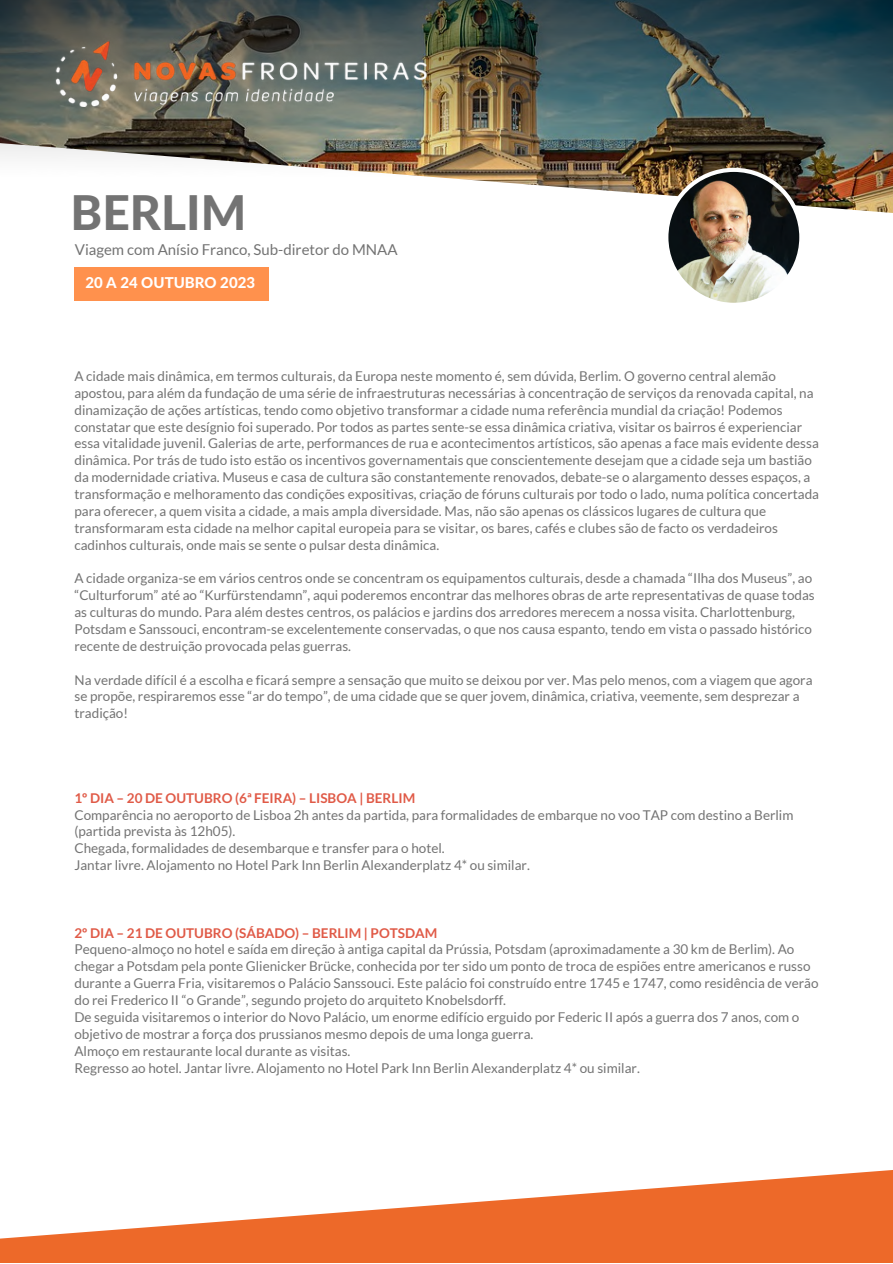
<style>
.page{position:relative;width:893px;height:1264px;background:#fff}
.page>*{position:absolute;margin:0;border:0;box-sizing:border-box;transform-origin:0 0}
.t1{font:800 48px "Lato Latin";color:#737373}
.t2{font:15px "Lato";color:#737373}
.t3{font:800 15px "Lato Latin";color:#fff}
.t4{font:13.5px/16.8px "Lato";color:#737373}
.t5{font:700 13.5px "Lato";color:#e05a47}
</style>
<div class="page">
<svg style="left:0;top:1170px;width:892px;height:92px;fill:#ed6929"></svg>
<img style="left:666px;top:176px;width:135px;height:127px">
<img style="left:0;top:0;width:892px;height:176px">
<div style="left:74px;top:267px;width:195px;height:33px;background:#ff914d"></div>
<p class="t1" style="left:71px;top:192px;width:177px">BERLIM</p>
<p class="t2" style="left:75px;top:240px;width:324px">Viagem com Anísio Franco, Sub-diretor do MNAA</p>
<p class="t3" style="left:85px;top:276px;width:171px">20 A 24 OUTUBRO 2023</p>
<p class="t4" style="left:74px;top:367px;width:746px">A cidade mais dinâmica, em termos culturais, da Europa neste momento é, sem dúvida, Berlim. O governo central alemão apostou, para além da fundação de uma série de infraestruturas necessárias à concentração de serviços da renovada capital, na dinamização de ações artísticas, tendo como objetivo transformar a cidade numa referência mundial da criação! Podemos constatar que este desígnio foi superado. Por todos as partes sente-se essa dinâmica criativa, visitar os bairros é experienciar essa vitalidade juvenil. Galerias de arte, performances de rua e acontecimentos artísticos, são apenas a face mais evidente dessa dinâmica. Por trás de tudo isto estão os incentivos governamentais que conscientemente desejam que a cidade seja um bastião da modernidade criativa. Museus e casa de cultura são constantemente renovados, debate-se o alargamento desses espaços, a transformação e melhoramento das condições expositivas, criação de fóruns culturais por todo o lado, numa política concertada para oferecer, a quem visita a cidade, a mais ampla diversidade. Mas, não são apenas os clássicos lugares de cultura que transformaram esta cidade na melhor capital europeia para se visitar, os bares, cafés e clubes são de facto os verdadeiros cadinhos culturais, onde mais se sente o pulsar desta dinâmica.</p>
<p class="t4" style="left:74px;top:569px;width:741px">A cidade organiza-se em vários centros onde se concentram os equipamentos culturais, desde a chamada “Ilha dos Museus”, ao “Culturforum” até ao “Kurfürstendamn”, aqui poderemos encontrar das melhores obras de arte representativas de quase todas as culturas do mundo. Para além destes centros, os palácios e jardins dos arredores merecem a nossa visita. Charlottenburg, Potsdam e Sanssouci, encontram-se excelentemente conservadas, o que nos causa espanto, tendo em vista o passado histórico recente de destruição provocada pelas guerras.</p>
<p class="t4" style="left:74px;top:671px;width:739px">Na verdade difícil é a escolha e ficará sempre a sensação que muito se deixou por ver. Mas pelo menos, com a viagem que agora se propõe, respiraremos esse “ar do tempo”, de uma cidade que se quer jovem, dinâmica, criativa, veemente, sem desprezar a tradição!</p>
<p class="t5" style="left:74px;top:789px;width:342px">1º DIA – 20 DE OUTUBRO (6ª FEIRA) – LISBOA | BERLIM</p>
<p class="t4" style="left:74px;top:806px;width:720px">Comparência no aeroporto de Lisboa 2h antes da partida, para formalidades de embarque no voo TAP com destino a Berlim (partida prevista às 12h05).</p>
<p class="t4" style="left:74px;top:839px;width:372px">Chegada, formalidades de desembarque e transfer para o hotel.</p>
<p class="t4" style="left:74px;top:856px;width:457px">Jantar livre. Alojamento no Hotel Park Inn Berlin Alexanderplatz 4* ou similar.</p>
<p class="t5" style="left:74px;top:924px;width:364px">2º DIA – 21 DE OUTUBRO (SÁBADO) – BERLIM | POTSDAM</p>
<p class="t4" style="left:74px;top:940px;width:745px">Pequeno-almoço no hotel e saída em direção à antiga capital da Prússia, Potsdam (aproximadamente a 30 km de Berlim). Ao chegar a Potsdam pela ponte Glienicker Brücke, conhecida por ter sido um ponto de troca de espiões entre americanos e russo durante a Guerra Fria, visitaremos o Palácio Sanssouci. Este palácio foi construído entre 1745 e 1747, como residência de verão do rei Frederico II “o Grande”, segundo projeto do arquiteto Knobelsdorff.</p>
<p class="t4" style="left:74px;top:1008px;width:726px">De seguida visitaremos o interior do Novo Palácio, um enorme edifício erguido por Federic II após a guerra dos 7 anos, com o objetivo de mostrar a força dos prussianos mesmo depois de uma longa guerra.</p>
<p class="t4" style="left:74px;top:1042px;width:277px">Almoço em restaurante local durante as visitas.</p>
<p class="t4" style="left:74px;top:1058px;width:567px">Regresso ao hotel. Jantar livre. Alojamento no Hotel Park Inn Berlin Alexanderplatz 4* ou similar.</p>
</div>
